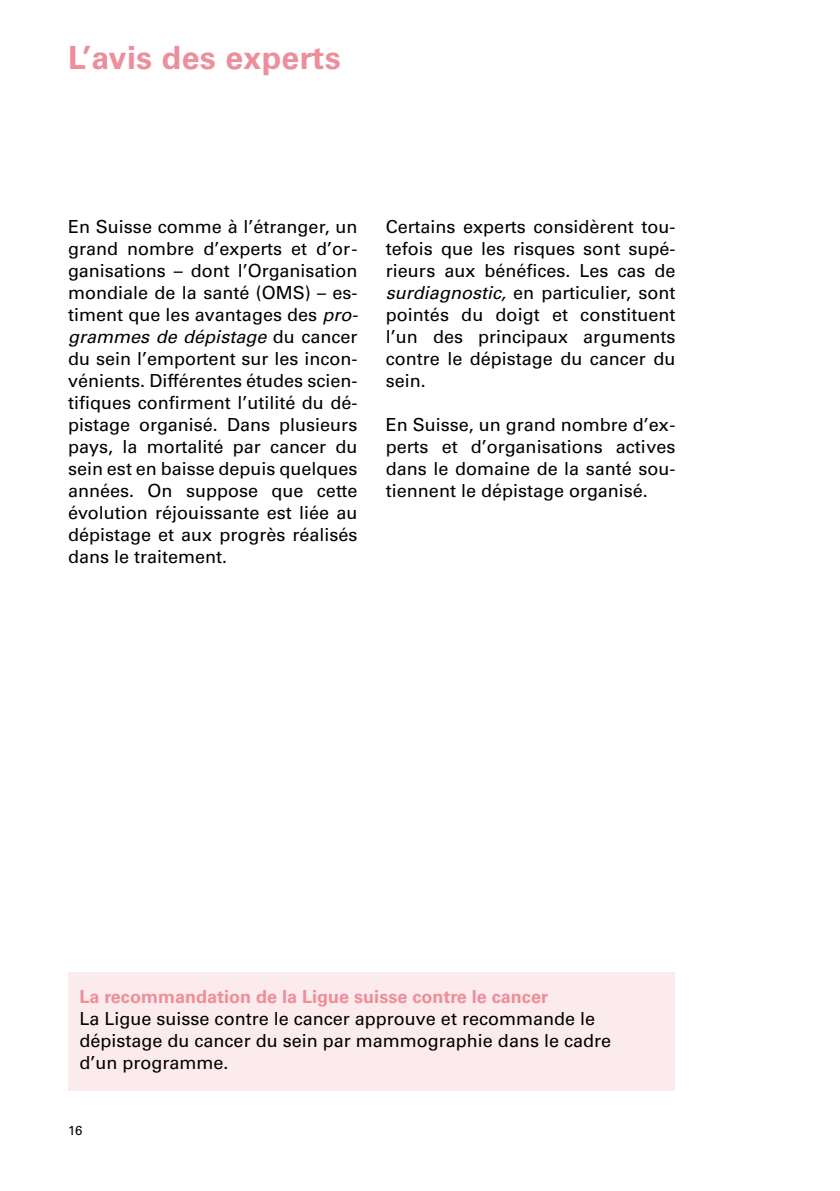
<style>
.page{position:relative;width:840px;height:1191px;background:#fff}
.page>*{position:absolute;margin:0;border:0;box-sizing:border-box;transform-origin:0 0}
.t1{font:700 32px "Univers LT Std";letter-spacing:.01em;color:#ed8e9b}
.t2{font:18px/22px "Univers LT Std";color:#000;text-align:justify}
.t3{font:700 18px "Univers LT Std";color:#ed8e9b}
.t4{font:13px "Univers LT Std";color:#000}
.s1{font-style:italic}
</style>
<div class="page">
<div style="left:69px;top:972px;width:605px;height:118px;background:#fcebec"></div>
<h1 class="t1" style="left:68px;top:38px;width:274px">L’avis des experts</h1>
<p class="t2" style="left:68px;top:215px;width:291px">En Suisse comme à l’étranger, un grand nombre d’experts et d’or&shy;ganisations – dont l’Organisation mondiale de la santé (OMS) – es&shy;timent que les avantages des <span class="s1">pro&shy;grammes de dépistage</span> du cancer du sein l’emportent sur les incon&shy;vénients. Différentes études scien&shy;tifiques confirment l’utilité du dé&shy;pistage organisé. Dans plusieurs pays, la mortalité par cancer du sein est en baisse depuis quelques années. On suppose que cette évolution réjouissante est liée au dépistage et aux progrès réalisés dans le traitement.</p>
<p class="t2" style="left:386px;top:215px;width:291px">Certains experts considèrent tou&shy;tefois que les risques sont supé&shy;rieurs aux bénéfices. Les cas de <span class="s1">surdiagnostic,</span> en particulier, sont pointés du doigt et constituent l’un des principaux arguments contre le dépistage du cancer du sein.</p>
<p class="t2" style="left:386px;top:413px;width:291px">En Suisse, un grand nombre d’ex&shy;perts et d’organisations actives dans le domaine de la santé sou&shy;tiennent le dépistage organisé.</p>
<p class="t3" style="left:79px;top:986px;width:470px">La recommandation de la Ligue suisse contre le cancer</p>
<p class="t2" style="left:79px;top:1008px;width:533px;text-align:left">La Ligue suisse contre le cancer approuve et recommande le dépistage du cancer du sein par mammographie dans le cadre d’un programme.</p>
<p class="t4" style="left:68px;top:1123px;width:16px">16</p>
</div>
